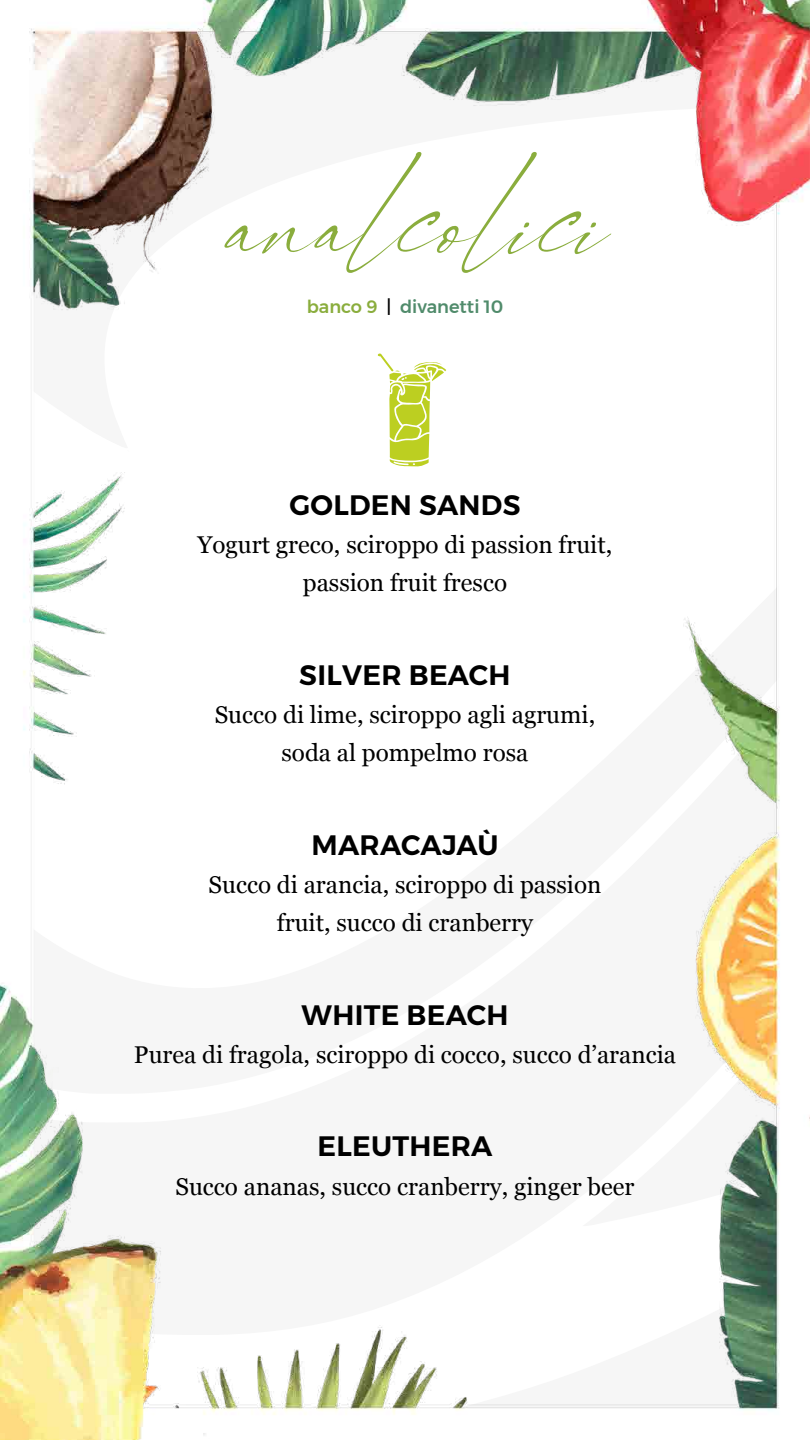
<style>
.page{position:relative;width:810px;height:1440px;background:#fff}
.page>*{position:absolute;margin:0;border:0;box-sizing:border-box;transform-origin:0 0}
.t1{font:84.22px "Signatie";color:#8aad3d}
.t2{font:600 27.97px "Montserrat";letter-spacing:.01em;color:#000}
.t3{font:24.22px/38.2px "Georgia";color:#000;text-align:center}
.t4{font:500 17.77px "Montserrat";color:#508b6b}
.s1{color:#8aad3d}
.s2{color:#000}
</style>
<div class="page">
<img style="left:0;top:0;width:810px;height:1440px">
<svg style="left:378px;top:354px;width:68px;height:113px"></svg>
<h1 class="t1" style="left:234px;top:176px;width:378px">analcolici</h1>
<p class="t4" style="left:307px;top:292px;width:198px"><span class="s1">banco 9</span> <span class="s2">|</span> divanetti 10</p>
<p class="t2" style="left:289px;top:483px;width:233px">GOLDEN SANDS</p>
<p class="t3" style="left:198px;top:525px;width:416px">Yogurt greco, sciroppo di passion fruit, passion fruit fresco</p>
<p class="t2" style="left:299px;top:653px;width:213px">SILVER BEACH</p>
<p class="t3" style="left:215px;top:695px;width:382px">Succo di lime, sciroppo agli agrumi, soda al pompelmo rosa</p>
<p class="t2" style="left:311px;top:823px;width:189px">MARACAJAÙ</p>
<p class="t3" style="left:209px;top:864px;width:394px">Succo di arancia, sciroppo di passion fruit, succo di cranberry</p>
<p class="t2" style="left:302px;top:993px;width:208px">WHITE BEACH</p>
<p class="t3" style="left:134px;top:1034px;width:544px">Purea di fragola, sciroppo di cocco, succo d’arancia</p>
<p class="t2" style="left:317px;top:1124px;width:177px">ELEUTHERA</p>
<p class="t3" style="left:175px;top:1166px;width:461px">Succo ananas, succo cranberry, ginger beer</p>
</div>
